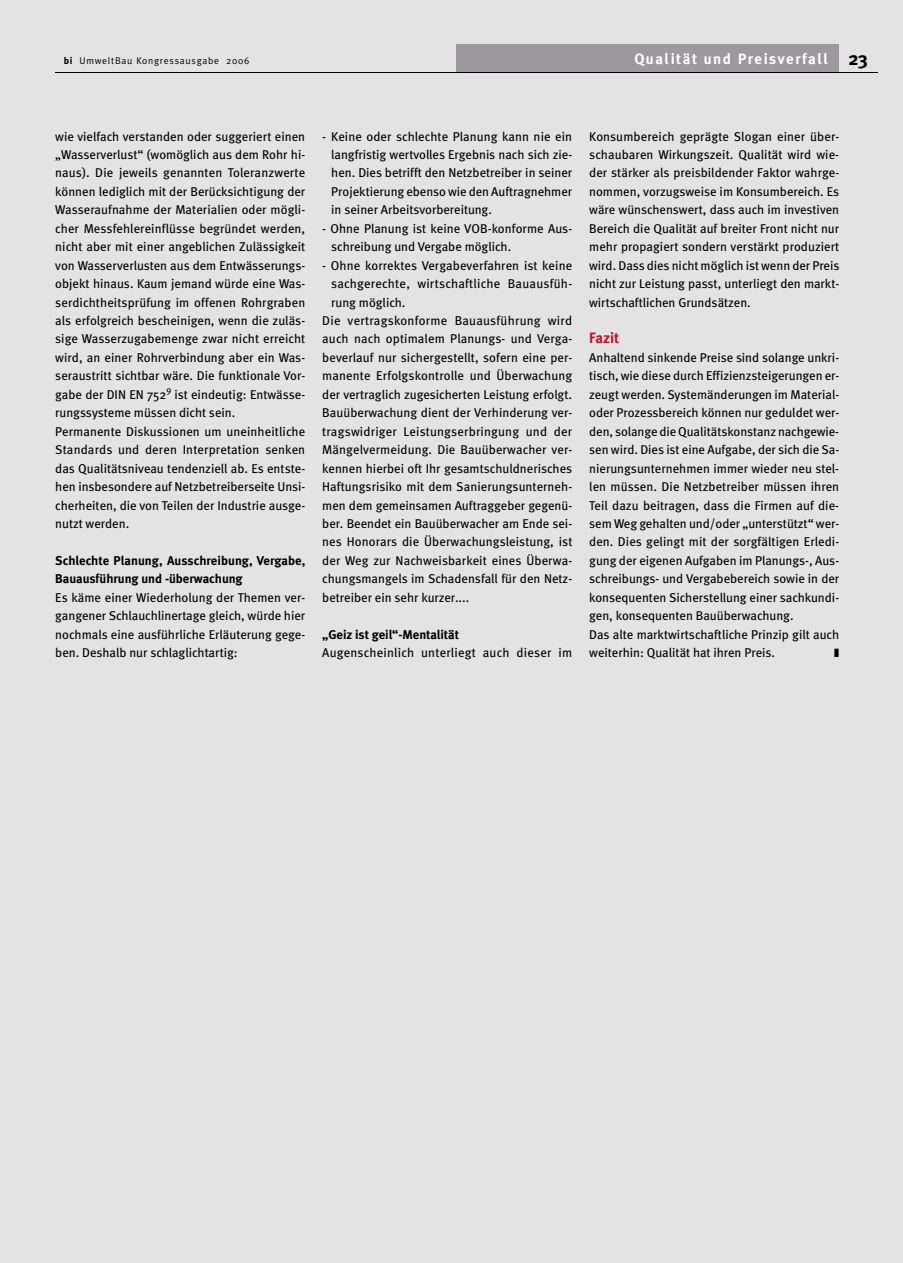
<style>
.page{position:relative;width:903px;height:1263px;background:#e3e3e4}
.page>*{position:absolute;margin:0;border:0;box-sizing:border-box;transform-origin:0 0}
.t1{font:700 15px "Meta Plus";letter-spacing:.1em;color:#fff}
.t2{font:700 15px "Meta";letter-spacing:-.005em;color:#ba1428}
.t3{font:12.75px/18.5px "Meta";color:#000;text-align:justify}
.t4{font:12.75px "Meta";letter-spacing:.02em;color:#000}
.t5{font:700 12.75px/18.5px "Meta";color:#000}
.t6{font:9.75px "Meta Plus Normal";letter-spacing:.075em;color:#000}
.t7{font:9px "Meta";color:#000}
.s1{font-family:"Meta";font-weight:700}
.s2{font-size:18.75px;color:#000}
</style>
<div class="page">
<div style="left:457px;top:44px;width:382px;height:28px;background:#9c999c"></div>
<hr style="left:55px;top:72px;width:822px;height:1px;background:#000">
<p class="t6" style="left:64px;top:57px;width:187px"><span class="s1">bi</span> UmweltBau Kongressausgabe 2006</p>
<p class="t1" style="left:634px;top:53px;width:235px">Qualität und Preisverfall <span class="s2">23</span></p>
<p class="t3" style="left:55px;top:128px;width:252px">wie vielfach verstanden oder suggeriert einen „Wasserverlust“ (womöglich aus dem Rohr hi&shy;naus). Die jeweils genannten Toleranzwerte können lediglich mit der Berücksichtigung der Wasseraufnahme der Materialien oder mögli&shy;cher Messfehlereinflüsse begründet werden, nicht aber mit einer angeblichen Zulässigkeit von Wasserverlusten aus dem Entwässerungs&shy;objekt hinaus. Kaum jemand würde eine Was&shy;serdichtheitsprüfung im offenen Rohrgraben als erfolgreich bescheinigen, wenn die zuläs&shy;sige Wasserzugabemenge zwar nicht erreicht wird, an einer Rohrverbindung aber ein Was&shy;seraustritt sichtbar wäre. Die funktionale Vor&shy;gabe der DIN EN 752</p>
<p class="t7" style="left:166px;top:386px;width:6px">9</p>
<p class="t3" style="left:55px;top:386px;width:251px;text-align:left;text-indent:119px">ist eindeutig: Entwässe&shy;rungssysteme müssen dicht sein.<br>Permanente Diskussionen um uneinheitliche Standards und deren Interpretation senken das Qualitätsniveau tendenziell ab. Es entste&shy;hen insbesondere auf Netzbetreiberseite Unsi&shy;cherheiten, die von Teilen der Industrie ausge&shy;nutzt werden.</p>
<p class="t5" style="left:55px;top:552px;width:251px">Schlechte Planung, Ausschreibung, Vergabe,<br>Bauausführung und -überwachung</p>
<p class="t3" style="left:55px;top:589px;width:251px">Es käme einer Wiederholung der Themen ver&shy;gangener Schlauchlinertage gleich, würde hier nochmals eine ausführliche Erläuterung gege&shy;ben. Deshalb nur schlaglichtartig:</p>
<p class="t3" style="left:331px;top:128px;width:242px;text-indent:-9px">- Keine oder schlechte Planung kann nie ein langfristig wertvolles Ergebnis nach sich zie&shy;hen. Dies betrifft den Netzbetreiber in seiner Projektierung ebenso wie den Auftragnehmer in seiner Arbeitsvorbereitung.</p>
<p class="t3" style="left:331px;top:220px;width:242px;text-indent:-9px">- Ohne Planung ist keine VOB-konforme Aus&shy;schreibung und Vergabe möglich.</p>
<p class="t3" style="left:322px;top:257px;width:251px">- Ohne korrektes Vergabeverfahren ist keine</p>
<p class="t4" style="left:331px;top:279px;width:242px">sachgerechte, wirtschaftliche Bauausfüh-</p>
<p class="t3" style="left:331px;top:294px;width:76px">rung möglich.</p>
<p class="t4" style="left:322px;top:316px;width:251px">Die vertragskonforme Bauausführung wird</p>
<p class="t3" style="left:322px;top:331px;width:251px">auch nach optimalem Planungs- und Verga-</p>
<p class="t3" style="left:322px;top:349px;width:251px">beverlauf nur sichergestellt, sofern eine per-</p>
<p class="t3" style="left:322px;top:368px;width:251px">manente Erfolgskontrolle und Überwachung</p>
<p class="t3" style="left:322px;top:386px;width:251px">der vertraglich zugesicherten Leistung erfolgt.</p>
<p class="t3" style="left:322px;top:405px;width:251px">Bauüberwachung dient der Verhinderung ver-</p>
<p class="t3" style="left:322px;top:423px;width:251px">tragswidriger Leistungserbringung und der</p>
<p class="t3" style="left:322px;top:441px;width:251px">Mängelvermeidung. Die Bauüberwacher ver-</p>
<p class="t3" style="left:322px;top:460px;width:251px">kennen hierbei oft Ihr gesamtschuldnerisches</p>
<p class="t3" style="left:322px;top:478px;width:251px">Haftungsrisiko mit dem Sanierungsunterneh-</p>
<p class="t3" style="left:322px;top:497px;width:251px">men dem gemeinsamen Auftraggeber gegenü-</p>
<p class="t3" style="left:322px;top:515px;width:251px">ber. Beendet ein Bauüberwacher am Ende sei-</p>
<p class="t3" style="left:322px;top:534px;width:252px">nes Honorars die Überwachungsleistung, ist</p>
<p class="t3" style="left:322px;top:552px;width:251px">der Weg zur Nachweisbarkeit eines Überwa-</p>
<p class="t3" style="left:322px;top:571px;width:251px">chungsmangels im Schadensfall für den Netz-</p>
<p class="t3" style="left:322px;top:589px;width:149px">betreiber ein sehr kurzer....</p>
<p class="t5" style="left:322px;top:626px;width:138px">„Geiz ist geil“-Mentalität</p>
<p class="t4" style="left:322px;top:648px;width:251px">Augenscheinlich unterliegt auch dieser im</p>
<p class="t3" style="left:589px;top:128px;width:252px">Konsumbereich geprägte Slogan einer über&shy;schaubaren Wirkungszeit. Qualität wird wie&shy;der stärker als preisbildender Faktor wahrge&shy;nommen, vorzugsweise im Konsumbereich. Es wäre wünschenswert, dass auch im investiven Bereich die Qualität auf breiter Front nicht nur mehr propagiert sondern verstärkt produziert wird. Dass dies nicht möglich ist wenn der Preis nicht zur Leistung passt, unterliegt den markt&shy;wirtschaftlichen Grundsätzen.</p>
<p class="t2" style="left:589px;top:332px;width:32px">Fazit</p>
<p class="t3" style="left:589px;top:349px;width:251px;text-align:left">Anhaltend sinkende Preise sind solange unkri&shy;tisch, wie diese durch Effizienzsteigerungen er&shy;zeugt werden. Systemänderungen im Material&shy;oder Prozessbereich können nur geduldet wer&shy;den, solange die Qualitätskonstanz nachgewie&shy;sen wird. Dies ist eine Aufgabe, der sich die Sa&shy;nierungsunternehmen immer wieder neu stel&shy;len müssen. Die Netzbetreiber müssen ihren Teil dazu beitragen, dass die Firmen auf die&shy;sem Weg gehalten und/oder „unterstützt“ wer&shy;den. Dies gelingt mit der sorgfältigen Erledi&shy;gung der eigenen Aufgaben im Planungs-, Aus&shy;schreibungs- und Vergabebereich sowie in der konsequenten Sicherstellung einer sachkundi&shy;gen, konsequenten Bauüberwachung.<br>Das alte marktwirtschaftliche Prinzip gilt auch weiterhin: Qualität hat ihren Preis.</p>
</div>
